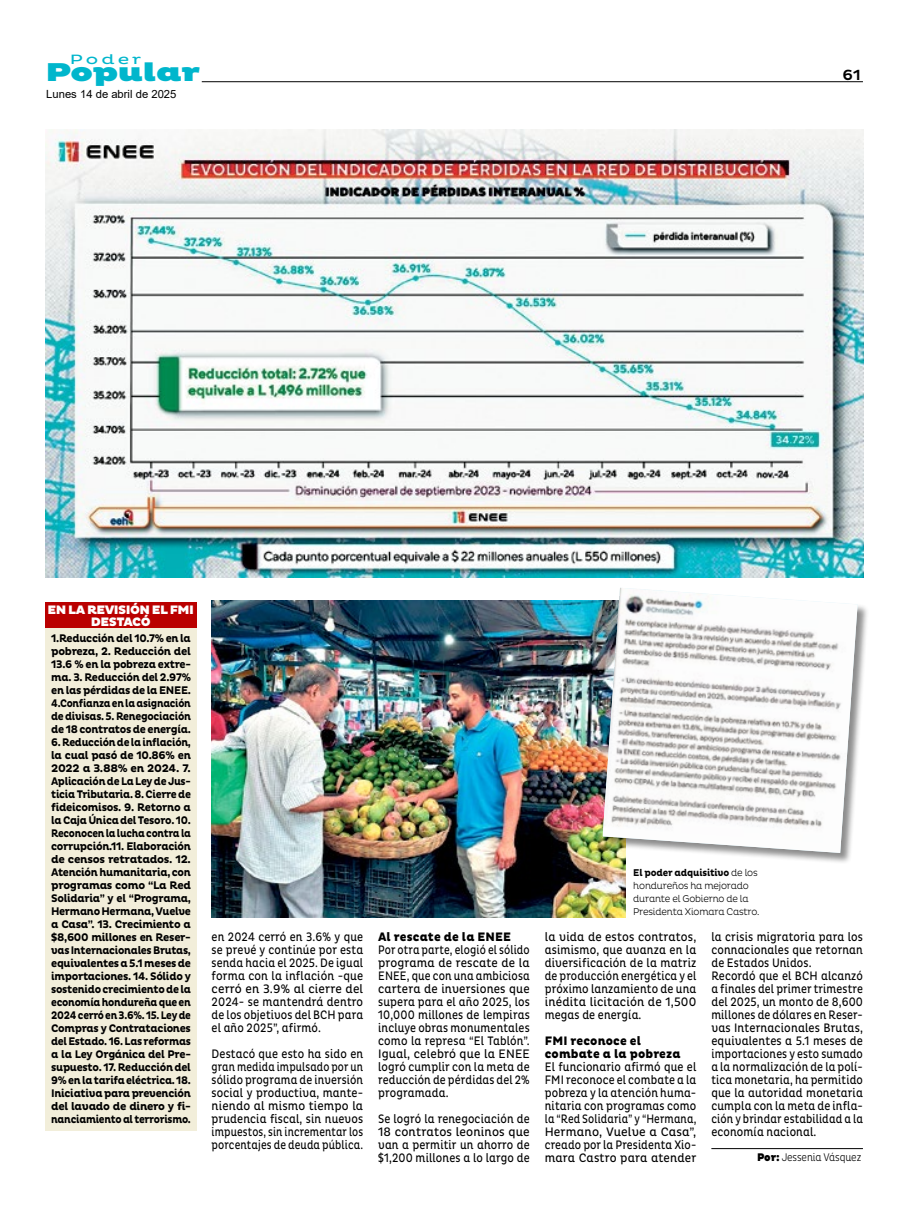
<style>
.page{position:relative;width:908px;height:1215px;background:#fff}
.page>*{position:absolute;margin:0;border:0;box-sizing:border-box;transform-origin:0 0}
.t1{font:900 26.25px "Pluto";letter-spacing:-.03em;color:#00b6cc;scale:1.37 1}
.t2{font:500 15px "Pluto";color:#000}
.t3{font:13.75px "Pluto";letter-spacing:.16em;color:#00b6cc;scale:1.37 1}
.t4{font:12.5px/13px "Pluto Cond";letter-spacing:.01em;color:#000;text-align:justify;scale:.9 1}
.t5{font:12.5px/13px "Pluto Cond";letter-spacing:.01em;color:#000;scale:.91 1}
.t6{font:12.5px/13px "Pluto Cond";letter-spacing:.01em;color:#000;text-align:justify;scale:.86 1}
.t7{font:12.5px/13px "Pluto Cond";letter-spacing:.01em;color:#000;text-align:justify;scale:.95 1}
.t8{font:800 12.5px/13px "Pluto";letter-spacing:.01em;color:#000;scale:.9 1}
.t9{font:900 12.5px/12.5px "Pluto";letter-spacing:-.045em;color:#fff;text-align:center}
.t10{font:700 11.25px/13px "Pluto";letter-spacing:-.03em;color:#000;text-align:justify;scale:.87 1}
.t11{font:700 11.25px/13px "Pluto";letter-spacing:-.03em;color:#000;text-align:justify;scale:.9 1}
.t12{font:11.25px "Arial";color:#000}
.t13{font:300 11.25px "Pluto Cond";letter-spacing:-.01em;color:#000;scale:.9 1}
.t14{font:300 10px/13px "Pluto";letter-spacing:-.02em;color:#000;scale:.9 1}
.s1{font-weight:700}
.s2{font-family:"Pluto";font-weight:900}
</style>
<div class="page">
<hr style="left:202px;top:82px;width:660px;height:1px;background:#000">
<img style="left:45px;top:129px;width:818px;height:449px">
<hr style="left:711px;top:1148px;width:151px;height:1px;background:#000">
<div style="left:45px;top:615px;width:151px;height:516px;background:#f2eeda"></div>
<div style="left:45px;top:602px;width:151px;height:26px;background:#ba0000"></div>
<img style="left:211px;top:600px;width:414px;height:318px">
<div style="left:602px;top:588px;width:266px;height:276px;background:#000;opacity:.45"></div>
<img style="left:602px;top:588px;width:255px;height:265px">
<p class="t3" style="left:70px;top:51px;width:54px">Poder</p>
<h1 class="t1" style="left:45px;top:57px;width:115px">Popular</h1>
<p class="t12" style="left:46px;top:86px;width:132px">Lunes 14 de abril de 2025</p>
<h2 class="t2" style="left:842px;top:66px;width:20px">61</h2>
<p class="t9" style="left:48px;top:604px;width:148px">EN LA REVISIÓN EL FMI<br>DESTACÓ</p>
<p class="t11" style="left:51px;top:632px;width:157px">1.Reducción del 10.7% en la pobreza, 2. Reducción del 13.6 % en la pobreza extre&shy;ma. 3. Reducción del 2.97% en las pérdidas de la ENEE.<br>4.Confianza en la asignación de divisas. 5. Renegociación de 18 contratos de energía.</p>
<p class="t10" style="left:51px;top:736px;width:162px">6. Reducción de la inflación, la cual pasó de 10.86% en 2022 a 3.88% en 2024. 7.<br>Aplicación de La Ley de Jus&shy;ticia Tributaria. 8. Cierre de fideicomisos. 9. Retorno a la Caja Única del Tesoro. 10.<br>Reconocen la lucha contra la corrupción.11. Elaboración de censos retratados. 12.<br>Atención humanitaria, con programas como “La Red Solidaria” y el “Programa, Hermano Hermana, Vuelve a Casa”. 13. Crecimiento a $8,600 millones en Reser&shy;vas Internacionales Brutas, equivalentes a 5.1 meses de importaciones. 14. Sólido y sostenido crecimiento de la economía hondureña que en 2024 cerró en 3.6%. 15. Ley de Compras y Contrataciones del Estado. 16. Las reformas a la Ley Orgánica del Pre&shy;supuesto. 17. Reducción del 9% en la tarifa eléctrica. 18.<br>Iniciativa para prevención del lavado de dinero y fi&shy;nanciamiento al terrorismo.</p>
<p class="t4" style="left:211px;top:930px;width:170px">en 2024 cerró en 3.6% y que se prevé y continúe por esta senda hacia el 2025. De igual forma con la inflación -que cerró en 3.9% al cierre del 2024- se mantendrá dentro de los objetivos del BCH para el año 2025”, afirmó.</p>
<p class="t4" style="left:211px;top:1047px;width:170px">Destacó que esto ha sido en gran medida impulsado por un sólido programa de inversión social y productiva, mante&shy;niendo al mismo tiempo la prudencia fiscal, sin nuevos impuestos, sin incrementar los porcentajes de deuda pública.</p>
<p class="t8" style="left:378px;top:930px;width:149px">Al rescate de la ENEE</p>
<p class="t6" style="left:378px;top:943px;width:178px">Por otra parte, elogió el sólido programa de rescate de la ENEE, que con una ambiciosa cartera de inversiones que supera para el año 2025, los 10,000 millones de lempiras incluye obras monumentales como la represa “El Tablón”.<br>Igual, celebró que la ENEE logró cumplir con la meta de reducción de pérdidas del 2% programada.</p>
<p class="t4" style="left:378px;top:1112px;width:170px">Se logró la renegociación de 18 contratos leoninos que van a permitir un ahorro de $1,200 millones a lo largo de</p>
<p class="t14" style="left:633px;top:866px;width:142px"><span class="s1">El poder adquisitivo</span> de los hondureños ha mejorado durante el Gobierno de la<br>Presidenta Xiomara Castro.</p>
<p class="t7" style="left:544px;top:930px;width:161px">la vida de estos contratos, asimismo, que avanza en la diversificación de la matriz de producción energética y el próximo lanzamiento de una inédita licitación de 1,500 megas de energía.</p>
<p class="t8" style="left:544px;top:1034px;width:152px">FMI reconoce el combate a la pobreza</p>
<p class="t4" style="left:544px;top:1060px;width:170px">El funcionario afirmó que el FMI reconoce el combate a la pobreza y la atención huma&shy;nitaria con programas como la “Red Solidaria” y “Hermana, Hermano, Vuelve a Casa”, creado por la Presidenta Xio&shy;mara Castro para atender</p>
<p class="t5" style="left:711px;top:930px;width:168px">la crisis migratoria para los connacionales que retornan de Estados Unidos.<br>Recordó que el BCH alcanzó a finales del primer trimestre del 2025, un monto de 8,600 millones de dólares en Reser&shy;vas Internacionales Brutas, equivalentes a 5.1 meses de importaciones y esto sumado a la normalización de la polí&shy;tica monetaria, ha permitido que la autoridad monetaria cumpla con la meta de infla&shy;ción y brindar estabilidad a la economía nacional.</p>
<p class="t13" style="left:756px;top:1150px;width:117px"><span class="s2">Por:</span> Jessenia Vásquez</p>
</div>
